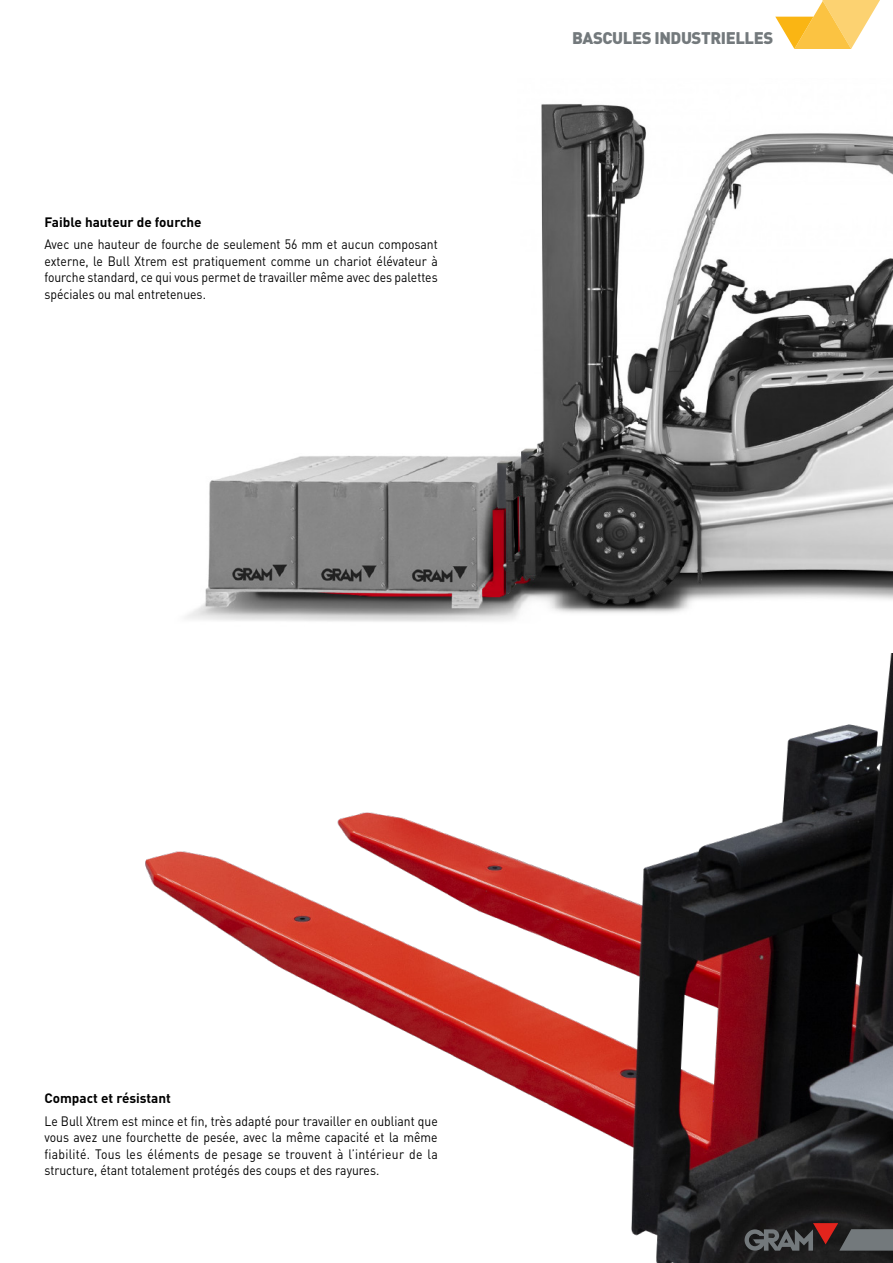
<style>
.page{position:relative;width:893px;height:1263px;background:#fff}
.page>*{position:absolute;margin:0;border:0;box-sizing:border-box;transform-origin:0 0}
.t1{font:900 16.65px "DIN Pro";letter-spacing:-.025em;color:#73797c}
.Descripcion{font:13.5px/16.5px "DIN Pro";color:#000;text-align:justify;scale:.9 1}
.Descripcion-2{font:700 13.5px "DIN Pro";color:#000}
</style>
<div class="page">
<img style="left:186px;top:104px;width:707px;height:518px">
<img style="left:145px;top:653px;width:748px;height:610px">
<svg style="left:775px;top:0;width:105px;height:49px"></svg>
<svg style="left:745px;top:1223px;width:148px;height:27px;background:#514748"></svg>
<p class="Descripcion-2" style="left:44px;top:213px;width:159px">Faible hauteur de fourche</p>
<p class="Descripcion" style="left:44px;top:236px;width:439px">Avec une hauteur de fourche de seulement 56 mm et aucun composant externe, le Bull Xtrem est pratiquement comme un chariot élévateur à fourche standard, ce qui vous permet de travailler même avec des palettes spéciales ou mal entretenues.</p>
<p class="t1" style="left:572px;top:26px;width:203px">BASCULES INDUSTRIELLES</p>
<p class="Descripcion-2" style="left:44px;top:1089px;width:128px">Compact et résistant</p>
<p class="Descripcion" style="left:44px;top:1112px;width:439px">Le Bull Xtrem est mince et fin, très adapté pour travailler en oubliant que vous avez une fourchette de pesée, avec la même capacité et la même fiabilité. Tous les éléments de pesage se trouvent à l’intérieur de la structure, étant totalement protégés des coups et des rayures.</p>
</div>
